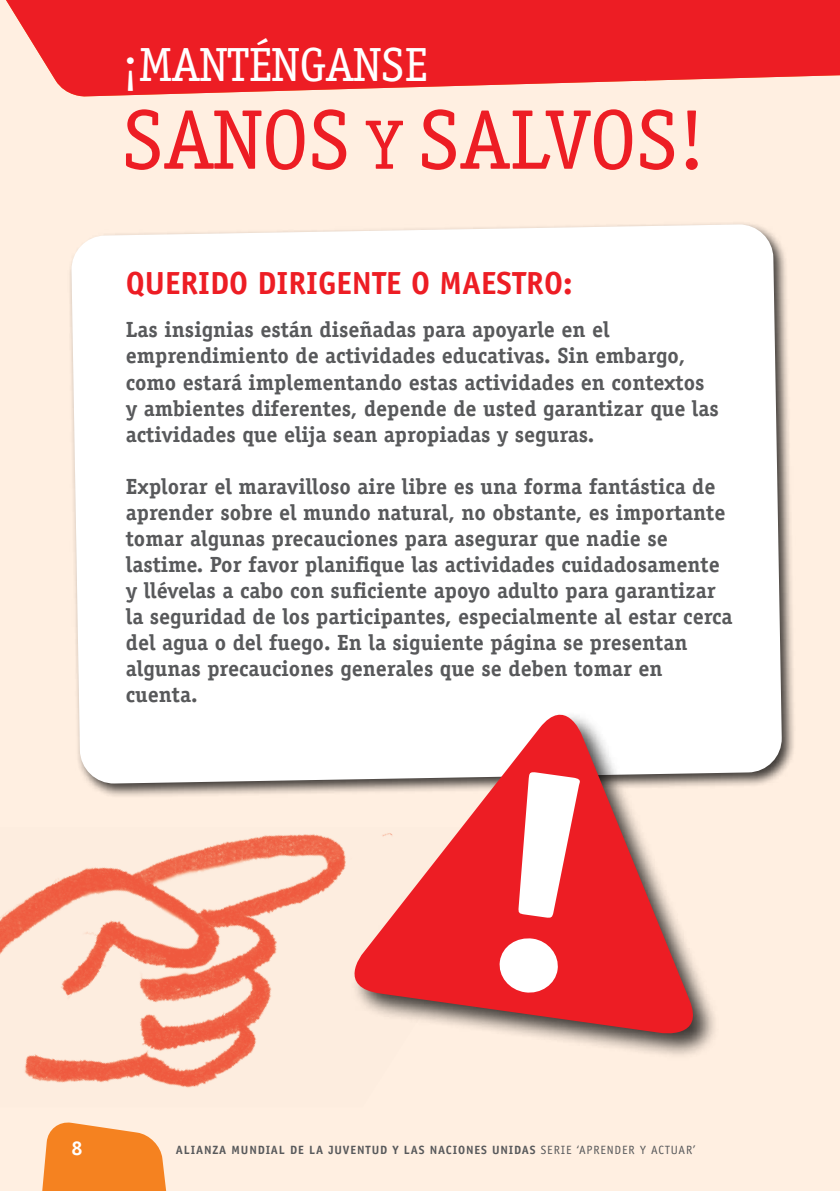
<style>
.page{position:relative;width:840px;height:1191px;background:#fff}
.page>*{position:absolute;margin:0;border:0;box-sizing:border-box;transform-origin:0 0}
.t1{font:84.8px "Officina Ser ITC Std";color:#ed1d24}
.t2{font:48px "Officina Ser ITC Std";color:#fff}
.t3{font:700 32px "Officina Sans Std";color:#ed1d24}
.t4{font:700 22px/26px "Officina Serif Std";color:#58595b}
.t5{font:700 20px "Officina Sans Std";color:#fff}
.t6{font:700 12px "Officina Sans Std";letter-spacing:.07em;color:#58595b}
.s1{font-size:70px}
.s2{font-weight:400}
</style>
<div class="page">
<div style="left:0;top:0;width:839px;height:1191px;background:#ffefe1"></div>
<svg style="left:42px;top:1122px;width:125px;height:69px"></svg>
<div style="left:645px;top:0;width:194px;height:81px;background:#ed1d24"></div>
<svg style="left:6px;top:0;width:639px;height:97px;background:#ef373b"></svg>
<div style="left:67px;top:221px;width:729px;height:577px;background:#000;opacity:.75"></div>
<div style="left:71px;top:224px;width:710px;height:560px;background:#fff"></div>
<img style="left:0;top:834px;width:336px;height:254px">
<div style="left:350px;top:711px;width:369px;height:349px;background:#000;opacity:.75"></div>
<svg style="left:336px;top:695px;width:369px;height:344px"></svg>
<svg style="left:497px;top:936px;width:62px;height:58px;background:#f9b8ba"></svg>
<svg style="left:518px;top:771px;width:62px;height:147px;background:#f9b4b6"></svg>
<h2 class="t2" style="left:122px;top:37px;width:306px">¡MANTÉNGANSE</h2>
<h1 class="t1" style="left:122px;top:91px;width:584px">SANOS <span class="s1">Y</span> SALVOS!</h1>
<h3 class="t3" style="left:126px;top:263px;width:448px">QUERIDO DIRIGENTE O MAESTRO:</h3>
<p class="t4" style="left:126px;top:317px;width:594px">Las insignias están diseñadas para apoyarle en el emprendimiento de actividades educativas. Sin embargo, como estará implementando estas actividades en contextos y ambientes diferentes, depende de usted garantizar que las actividades que elija sean apropiadas y seguras.</p>
<p class="t4" style="left:126px;top:473px;width:608px">Explorar el maravilloso aire libre es una forma fantástica de aprender sobre el mundo natural, no obstante, es importante tomar algunas precauciones para asegurar que nadie se lastime. Por favor planifique las actividades cuidadosamente y llévelas a cabo con suficiente apoyo adulto para garantizar la seguridad de los participantes, especialmente al estar cerca del agua o del fuego. En la siguiente página se presentan algunas precauciones generales que se deben tomar en cuenta.</p>
<p class="t5" style="left:71px;top:1135px;width:13px">8</p>
<p class="t6" style="left:176px;top:1142px;width:520px">ALIANZA MUNDIAL DE LA JUVENTUD Y LAS NACIONES UNIDAS <span class="s2">SERIE ‘APRENDER Y ACTUAR’</span></p>
</div>
